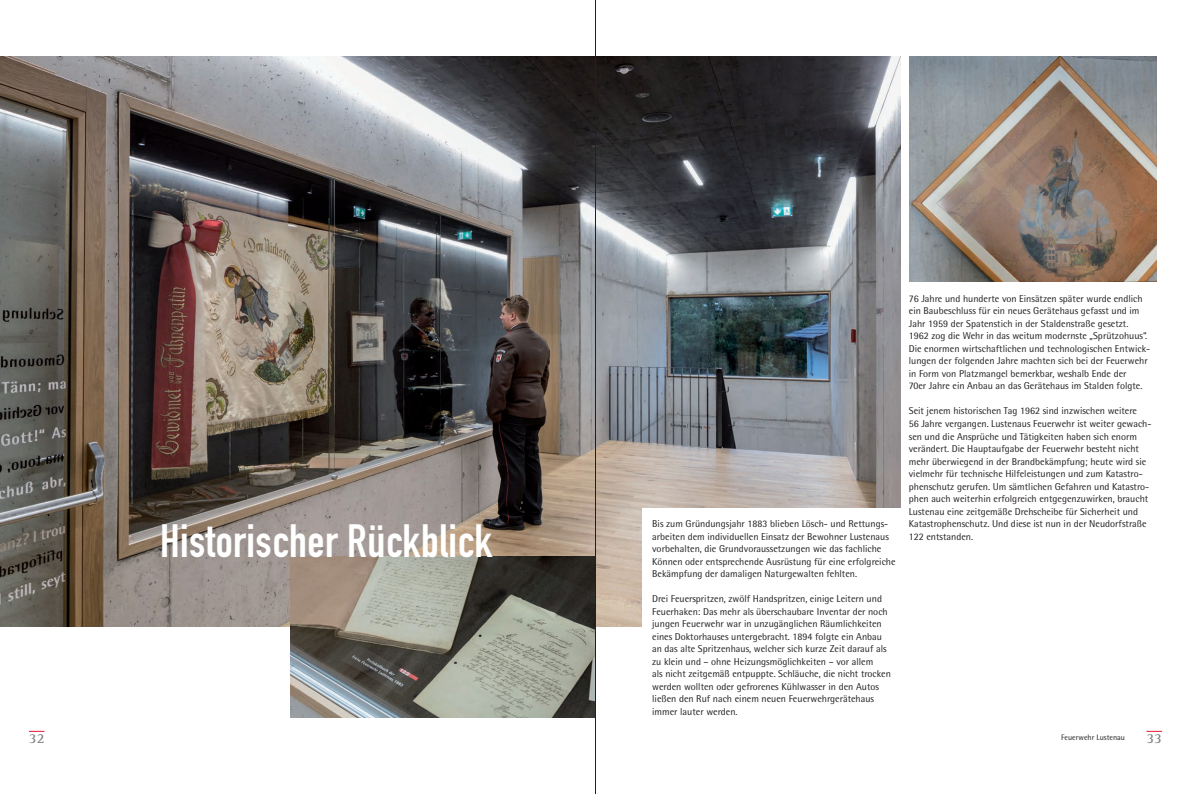
<style>
.page{position:relative;width:1191px;height:794px;background:#fff}
.page>*{position:absolute;margin:0;border:0;box-sizing:border-box;transform-origin:0 0}
.t1{font:46px "DIN Engschrift";letter-spacing:.01em;color:#fff}
.t2{font:700 14px "Rotis Semi Serif";color:#808285}
.t3{font:10px/12.5px "Rotis Semi Sans";color:#231f20}
.t4{font:8px "Rotis Semi Sans";color:#231f20}
</style>
<div class="page">
<img style="left:0;top:57px;width:900px;height:569px">
<div style="left:642px;top:508px;width:262px;height:143px;background:#fff"></div>
<img style="left:291px;top:557px;width:304px;height:160px">
<img style="left:909px;top:57px;width:248px;height:224px">
<svg style="left:1146px;top:731px;width:16px;height:1px"></svg>
<svg style="left:29px;top:731px;width:16px;height:1px"></svg>
<hr style="left:595px;top:0;width:1px;height:794px;background:#231f20">
<h1 class="t1" style="left:160px;top:513px;width:333px">Historischer Rückblick</h1>
<p class="t3" style="left:652px;top:517px;width:245px">Bis zum Gründungsjahr 1883 blieben Lösch- und Rettungs&shy;arbeiten dem individuellen Einsatz der Bewohner Lustenaus vorbehalten, die Grundvoraussetzungen wie das fachliche Können oder entsprechende Ausrüstung für eine erfolgreiche Bekämpfung der damaligen Naturgewalten fehlten.</p>
<p class="t3" style="left:652px;top:592px;width:240px">Drei Feuerspritzen, zwölf Handspritzen, einige Leitern und Feuerhaken: Das mehr als überschaubare Inventar der noch jungen Feuerwehr war in unzugänglichen Räumlichkeiten eines Doktorhauses untergebracht. 1894 folgte ein Anbau an das alte Spritzenhaus, welcher sich kurze Zeit darauf als zu klein und – ohne Heizungsmöglichkeiten – vor allem<br>als nicht zeitgemäß entpuppte. Schläuche, die nicht trocken werden wollten oder gefrorenes Kühlwasser in den Autos ließen den Ruf nach einem neuen Feuerwehrgerätehaus immer lauter werden.</p>
<p class="t3" style="left:909px;top:292px;width:243px">76 Jahre und hunderte von Einsätzen später wurde endlich ein Baubeschluss für ein neues Gerätehaus gefasst und im Jahr 1959 der Spatenstich in der Staldenstraße gesetzt.<br>1962 zog die Wehr in das weitum modernste „Sprützohuus“.<br>Die enormen wirtschaftlichen und technologischen Entwick&shy;lungen der folgenden Jahre machten sich bei der Feuerwehr in Form von Platzmangel bemerkbar, weshalb Ende der<br>70er Jahre ein Anbau an das Gerätehaus im Stalden folgte.</p>
<p class="t3" style="left:909px;top:405px;width:244px">Seit jenem historischen Tag 1962 sind inzwischen weitere<br>56 Jahre vergangen. Lustenaus Feuerwehr ist weiter gewach&shy;sen und die Ansprüche und Tätigkeiten haben sich enorm verändert. Die Hauptaufgabe der Feuerwehr besteht nicht mehr überwiegend in der Brandbekämpfung; heute wird sie vielmehr für technische Hilfeleistungen und zum Katastro&shy;phenschutz gerufen. Um sämtlichen Gefahren und Katastro&shy;phen auch weiterhin erfolgreich entgegenzuwirken, braucht Lustenau eine zeitgemäße Drehscheibe für Sicherheit und Katastrophenschutz. Und diese ist nun in der Neudorfstraße 122 entstanden.</p>
<h2 class="t2" style="left:29px;top:730px;width:17px">32</h2>
<p class="t4" style="left:1061px;top:732px;width:65px">Feuerwehr Lustenau</p>
<h2 class="t2" style="left:1146px;top:730px;width:17px">33</h2>
</div>
